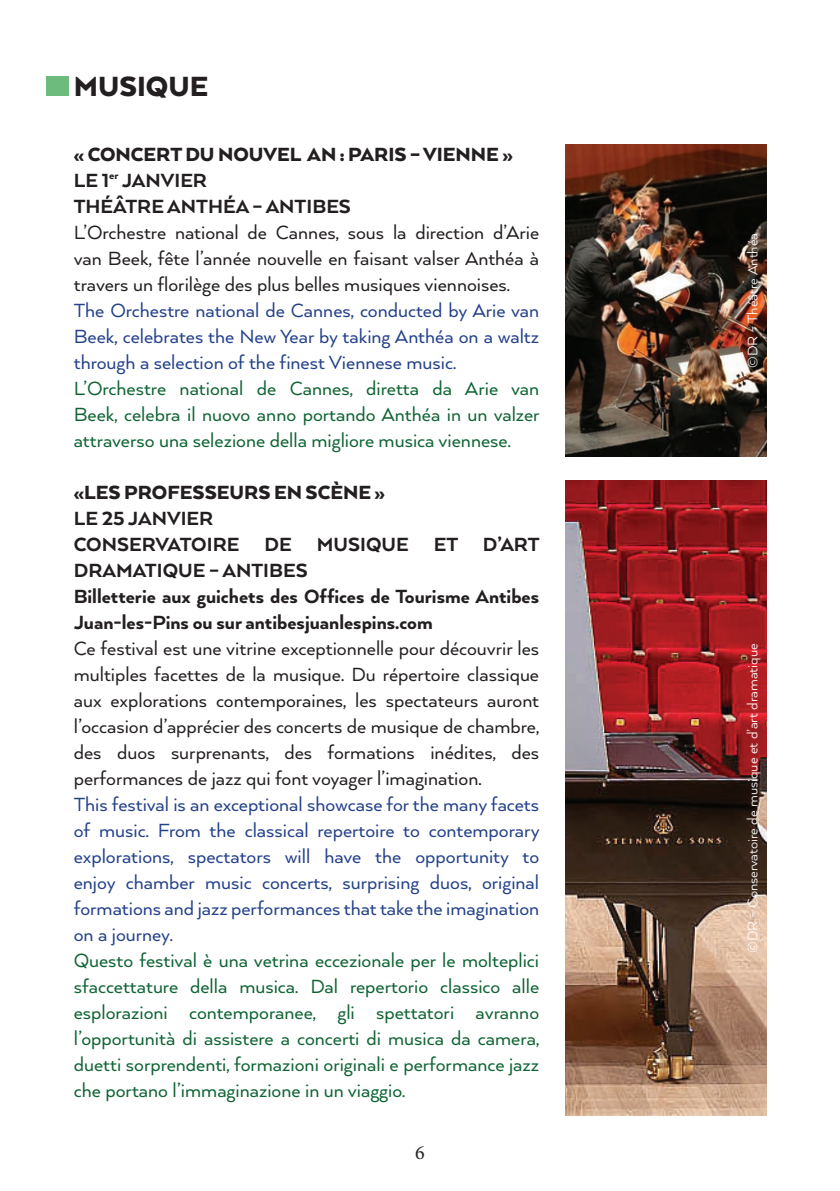
<style>
.page{position:relative;width:840px;height:1191px;background:#fff}
.page>*{position:absolute;margin:0;border:0;box-sizing:border-box;transform-origin:0 0}
.t1{font:900 32px "Arquitecta";color:#231f20}
.t2{font:22px/26px "Arquitecta";color:#231f20;text-align:justify}
.t3{font:22px/26px "Arquitecta";color:#0f6434;text-align:justify}
.t4{font:22px/26px "Arquitecta";color:#24418a;text-align:justify}
.t5{font:800 22px/26px "Arquitecta";color:#231f20}
.t6{font:900 22px "Arquitecta";color:#231f20}
.t7{font:20px "Minion Pro";color:#231f20}
.t8{font:16px "Arquitecta";color:#fff}
</style>
<div class="page">
<div style="left:46px;top:77px;width:23px;height:19px;background:#6dbc7d"></div>
<img style="left:565px;top:144px;width:200px;height:312px">
<img style="left:565px;top:480px;width:200px;height:635px">
<p class="t1" style="left:74px;top:66px;width:136px">MUSIQUE</p>
<p class="t6" style="left:74px;top:140px;width:440px">« CONCERT DU NOUVEL AN : PARIS – VIENNE »</p>
<p class="t5" style="left:74px;top:166px;width:135px">LE 1<sup>er</sup> JANVIER</p>
<p class="t5" style="left:74px;top:192px;width:278px">THÉÂTRE ANTHÉA – ANTIBES</p>
<p class="t2" style="left:74px;top:218px;width:466px">L’Orchestre national de Cannes, sous la direction d’Arie van Beek, fête l’année nouvelle en faisant valser Anthéa à travers un florilège des plus belles musiques viennoises.</p>
<p class="t4" style="left:74px;top:296px;width:466px">The Orchestre national de Cannes, conducted by Arie van Beek, celebrates the New Year by taking Anthéa on a waltz through a selection of the finest Viennese music.</p>
<p class="t3" style="left:74px;top:374px;width:467px">L’Orchestre national de Cannes, diretta da Arie van Beek, celebra il nuovo anno portando Anthéa in un valzer attraverso una selezione della migliore musica viennese.</p>
<p class="t6" style="left:74px;top:478px;width:313px">«LES PROFESSEURS EN SCÈNE »</p>
<p class="t5" style="left:74px;top:504px;width:141px">LE 25 JANVIER</p>
<p class="t5" style="left:74px;top:530px;width:467px">CONSERVATOIRE DE MUSIQUE ET D’ART<br>DRAMATIQUE – ANTIBES</p>
<p class="t5" style="left:74px;top:582px;width:466px">Billetterie aux guichets des Offices de Tourisme Antibes<br>Juan-les-Pins ou sur antibesjuanlespins.com</p>
<p class="t2" style="left:74px;top:634px;width:466px">Ce festival est une vitrine exceptionnelle pour découvrir les multiples facettes de la musique. Du répertoire classique aux explorations contemporaines, les spectateurs auront l’occasion d’apprécier des concerts de musique de chambre, des duos surprenants, des formations inédites, des performances de jazz qui font voyager l’imagination.</p>
<p class="t4" style="left:74px;top:790px;width:467px">This festival is an exceptional showcase for the many facets of music. From the classical repertoire to contemporary explorations, spectators will have the opportunity to enjoy chamber music concerts, surprising duos, original formations and jazz performances that take the imagination on a journey.</p>
<p class="t3" style="left:74px;top:946px;width:466px">Questo festival è una vetrina eccezionale per le molteplici sfaccettature della musica. Dal repertorio classico alle esplorazioni contemporanee, gli spettatori avranno l’opportunità di assistere a concerti di musica da camera, duetti sorprendenti, formazioni originali e performance jazz che portano l’immaginazione in un viaggio.</p>
<p class="t7" style="left:415px;top:1139px;width:11px">6</p>
<p class="t8" style="left:742px;top:368px;width:136px;rotate:-90deg">©DR - Théâtre Anthéa</p>
<p class="t8" style="left:742px;top:953px;width:311px;rotate:-90deg">©DR - Conservatoire de musique et d’art dramatique</p>
</div>
